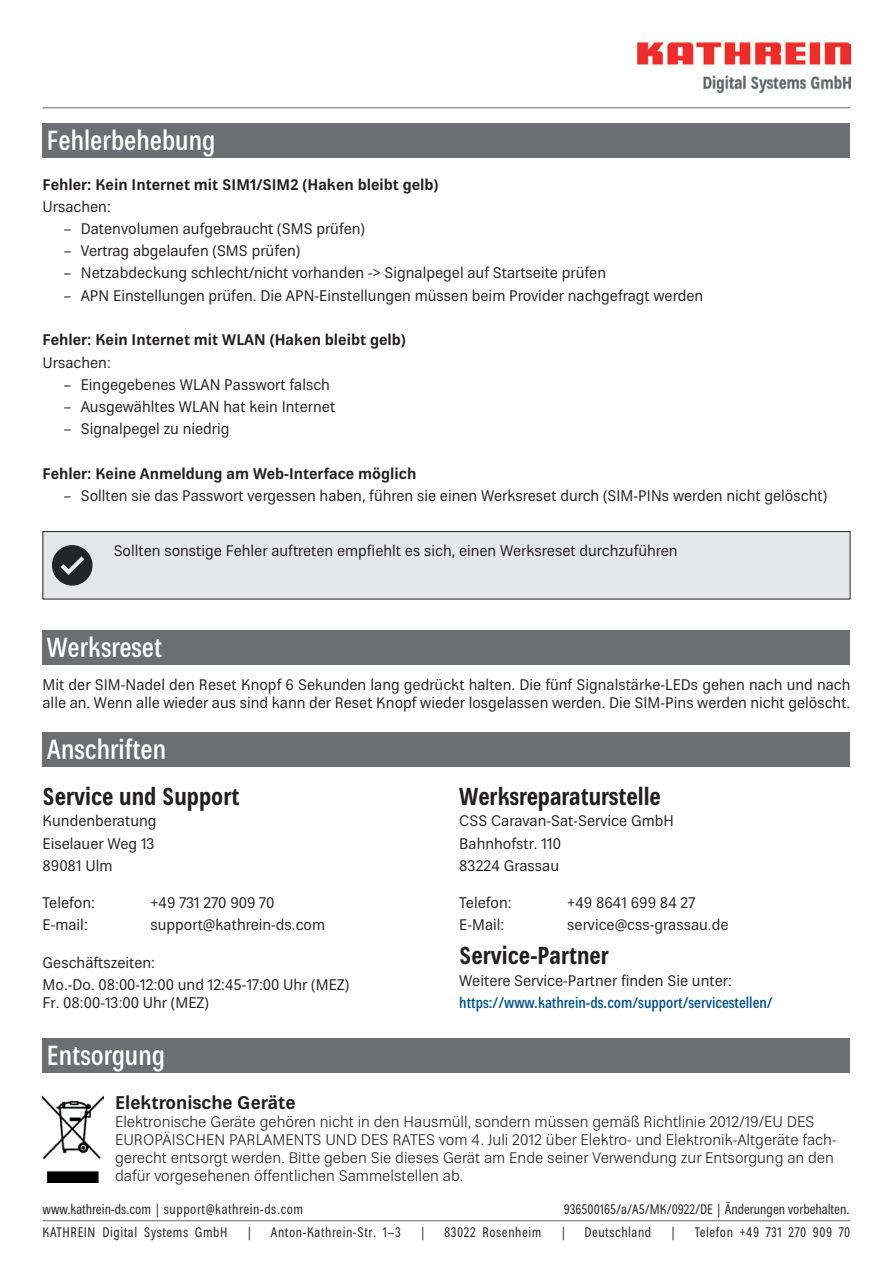
<style>
.page{position:relative;width:893px;height:1263px;background:#fff}
.page>*{position:absolute;margin:0;border:0;box-sizing:border-box;transform-origin:0 0}
.t1{font:500 condensed 27px "Kathrein 67";color:#fff}
.t2{font:700 condensed 24px "Kathrein 77";color:#231f20}
.t3{font:700 18px "Kathrein 75";color:#231f20}
.t4{font:15px/22.2px "Kathrein 55";color:#231f20}
.t5{font:300 15px/18px "Kathrein 45";color:#231f20}
.t6{font:700 15px "Kathrein 75";color:#231f20}
.t7{font:500 condensed 15px "Kathrein 67";color:#00508a}
.t8{font:condensed 13.5px "Kathrein 57";letter-spacing:.04em;color:#231f20}
.t9{font:condensed 13.5px "Kathrein 57";color:#231f20}
</style>
<div class="page">
<img style="left:638px;top:43px;width:212px;height:49px">
<hr style="left:43px;top:107px;width:807px;height:1px;background:#636366">
<hr style="left:43px;top:1220px;width:807px;height:1px;background:#636366">
<div style="left:43px;top:732px;width:807px;height:34px;background:#6d6e71"></div>
<div style="left:43px;top:1038px;width:807px;height:34px;background:#6d6e71"></div>
<img style="left:43px;top:1096px;width:61px;height:87px">
<div style="left:43px;top:123px;width:807px;height:35px;background:#6d6e71"></div>
<div style="left:43px;top:630px;width:807px;height:34px;background:#6d6e71"></div>
<svg style="left:42px;top:531px;width:809px;height:69px;background:#dbdcde"></svg>
<h1 class="t1" style="left:47px;top:129px;width:170px">Fehlerbehebung</h1>
<p class="t6" style="left:43px;top:178px;width:397px">Fehler: Kein Internet mit SIM1/SIM2 (Haken bleibt gelb)</p>
<p class="t4" style="left:43px;top:196px;width:70px">Ursachen:</p>
<p class="t4" style="left:64px;top:218px;width:303px">– Datenvolumen aufgebraucht (SMS prüfen)</p>
<p class="t4" style="left:64px;top:240px;width:238px">– Vertrag abgelaufen (SMS prüfen)</p>
<p class="t4" style="left:64px;top:262px;width:544px">– Netzabdeckung schlecht/nicht vorhanden -&gt; Signalpegel auf Startseite prüfen</p>
<p class="t4" style="left:64px;top:285px;width:641px">– APN Einstellungen prüfen. Die APN-Einstellungen müssen beim Provider nachgefragt werden</p>
<p class="t6" style="left:43px;top:334px;width:365px">Fehler: Kein Internet mit WLAN (Haken bleibt gelb)</p>
<p class="t4" style="left:43px;top:351px;width:70px">Ursachen:</p>
<p class="t4" style="left:64px;top:374px;width:268px">– Eingegebenes WLAN Passwort falsch</p>
<p class="t4" style="left:64px;top:396px;width:273px">– Ausgewähltes WLAN hat kein Internet</p>
<p class="t4" style="left:64px;top:418px;width:167px">– Signalpegel zu niedrig</p>
<p class="t6" style="left:43px;top:467px;width:375px">Fehler: Keine Anmeldung am Web-Interface möglich</p>
<p class="t4" style="left:64px;top:485px;width:765px">– Sollten sie das Passwort vergessen haben, führen sie einen Werksreset durch (SIM-PINs werden nicht gelöscht)</p>
<p class="t4" style="left:114px;top:540px;width:565px">Sollten sonstige Fehler auftreten empfiehlt es sich, einen Werksreset durchzuführen</p>
<h1 class="t1" style="left:47px;top:636px;width:117px">Werksreset</h1>
<p class="t4" style="left:43px;top:676px;width:809px;line-height:18px">Mit der SIM-Nadel den Reset Knopf 6 Sekunden lang gedrückt halten. Die fünf Signalstärke-LEDs gehen nach und nach alle an. Wenn alle wieder aus sind kann der Reset Knopf wieder losgelassen werden. Die SIM-Pins werden nicht gelöscht.</p>
<h1 class="t1" style="left:47px;top:738px;width:121px">Anschriften</h1>
<h2 class="t2" style="left:43px;top:786px;width:198px">Service und Support</h2>
<p class="t4" style="left:43px;top:810px;width:115px;text-align:justify">Kundenberatung Eiselauer Weg 13<br>89081 Ulm</p>
<p class="t4" style="left:43px;top:892px;width:54px">Telefon:</p>
<p class="t4" style="left:151px;top:892px;width:125px">+49 731 270 909 70</p>
<p class="t4" style="left:43px;top:914px;width:47px">E-mail:</p>
<p class="t4" style="left:151px;top:914px;width:176px">support@kathrein-ds.com</p>
<p class="t4" style="left:43px;top:951px;width:308px">Geschäftszeiten:<br>Mo.-Do. 08:00-12:00 und 12:45-17:00 Uhr (MEZ)</p>
<p class="t4" style="left:43px;top:992px;width:168px">Fr. 08:00-13:00 Uhr (MEZ)</p>
<h2 class="t2" style="left:459px;top:786px;width:203px">Werksreparaturstelle</h2>
<p class="t4" style="left:459px;top:810px;width:216px">CSS Caravan-Sat-Service GmbH<br>Bahnhofstr. 110<br>83224 Grassau</p>
<p class="t4" style="left:459px;top:892px;width:54px">Telefon:</p>
<p class="t4" style="left:567px;top:892px;width:130px">+49 8641 699 84 27</p>
<p class="t4" style="left:459px;top:914px;width:47px">E-Mail:</p>
<p class="t4" style="left:567px;top:914px;width:163px">service@css-grassau.de</p>
<h2 class="t2" style="left:459px;top:946px;width:151px">Service-Partner</h2>
<p class="t4" style="left:459px;top:970px;width:274px">Weitere Service-Partner finden Sie unter:</p>
<p class="t7" style="left:459px;top:996px;width:315px">https://www.kathrein-ds.com/support/servicestellen/</p>
<h1 class="t1" style="left:47px;top:1044px;width:119px">Entsorgung</h1>
<p class="t3" style="left:115px;top:1095px;width:182px">Elektronische Geräte</p>
<p class="t5" style="left:115px;top:1113px;width:723px">Elektronische Geräte gehören nicht in den Hausmüll, sondern müssen gemäß Richtlinie 2012/19/EU DES EUROPÄISCHEN PARLAMENTS UND DES RATES vom 4. Juli 2012 über Elektro- und Elektronik-Altgeräte fach&shy;gerecht entsorgt werden. Bitte geben Sie dieses Gerät am Ende seiner Verwendung zur Entsorgung an den dafür vorgesehenen öffentlichen Sammelstellen ab.</p>
<p class="t8" style="left:43px;top:1201px;width:262px">www.kathrein-ds.com | support@kathrein-ds.com</p>
<p class="t9" style="left:564px;top:1201px;width:287px">936500165/a/A5/MK/0922/DE | Änderungen vorbehalten.</p>
<p class="t8" style="left:43px;top:1225px;width:187px">KATHREIN Digital Systems GmbH</p>
<p class="t8" style="left:246px;top:1225px;width:8px">|</p>
<p class="t8" style="left:271px;top:1225px;width:131px">Anton-Kathrein-Str. 1–3</p>
<p class="t8" style="left:420px;top:1225px;width:8px">|</p>
<p class="t8" style="left:444px;top:1225px;width:99px">83022 Rosenheim</p>
<p class="t8" style="left:560px;top:1225px;width:8px">|</p>
<p class="t8" style="left:584px;top:1225px;width:69px">Deutschland</p>
<p class="t8" style="left:670px;top:1225px;width:8px">|</p>
<p class="t8" style="left:695px;top:1225px;width:157px">Telefon +49 731 270 909 70</p>
</div>
